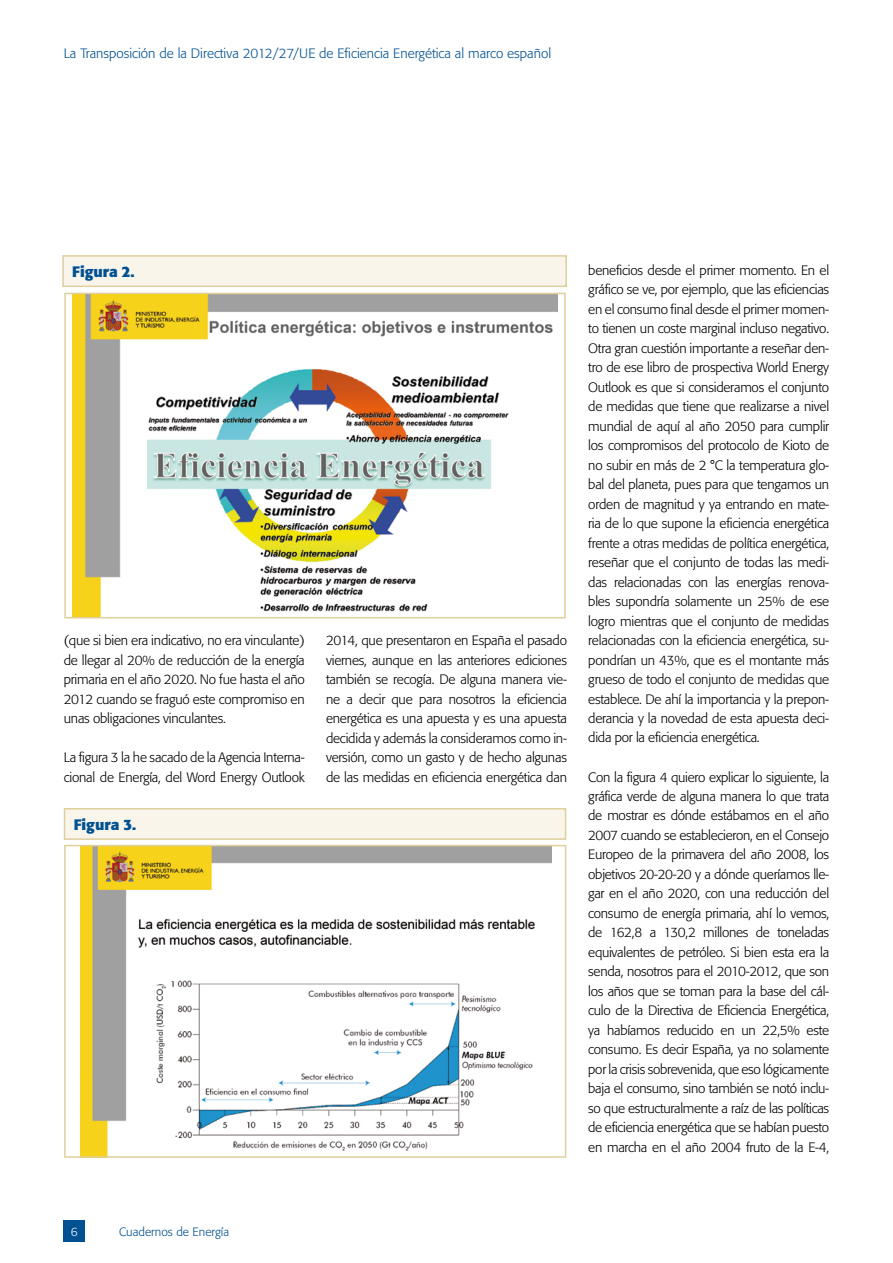
<style>
.page{position:relative;width:893px;height:1263px;background:#fff}
.page>*{position:absolute;margin:0;border:0;box-sizing:border-box;transform-origin:0 0}
.t1{font:700 15px "Formata";color:#005192}
.t2{font:300 13.5px/19.5px "Formata";letter-spacing:-.015em;color:#000;text-align:justify}
.t3{font:300 13.5px "Formata";color:#005192}
.t4{font:300 12px "Formata";color:#005192}
.t5{font:300 12px "Formata";color:#fff}
</style>
<div class="page">
<div style="left:64px;top:1220px;width:21px;height:22px;background:#005192"></div>
<img style="left:73px;top:296px;width:484px;height:319px">
<div style="left:64px;top:293px;width:502px;height:325px;border:2px solid #dfcf9b"></div>
<img style="left:81px;top:848px;width:470px;height:307px">
<div style="left:64px;top:845px;width:502px;height:313px;border:2px solid #dfcf9b"></div>
<div style="left:63px;top:256px;width:503px;height:30px;background:#f9f5ea"></div>
<div style="left:62px;top:255px;width:505px;height:32px;border:2px solid #dfcf9b"></div>
<div style="left:65px;top:809px;width:501px;height:30px;background:#f9f5ea"></div>
<div style="left:64px;top:808px;width:502px;height:32px;border:2px solid #dfcf9b"></div>
<p class="t3" style="left:64px;top:46px;width:489px">La Transposición de la Directiva 2012/27/UE de Eficiencia Energética al marco español</p>
<p class="t1" style="left:72px;top:262px;width:64px">Figura 2.</p>
<p class="t2" style="left:64px;top:631px;width:242px">(que si bien era indicativo, no era vinculante) de llegar al 20% de reducción de la energía primaria en el año 2020. No fue hasta el año 2012 cuando se fraguó este compromiso en unas obligaciones vinculantes.</p>
<p class="t2" style="left:64px;top:748px;width:242px">La figura 3 la he sacado de la Agencia Interna&shy;cional de Energía, del Word Energy Outlook</p>
<p class="t1" style="left:74px;top:815px;width:64px">Figura 3.</p>
<p class="t2" style="left:326px;top:631px;width:242px">2014, que presentaron en España el pasado viernes, aunque en las anteriores ediciones también se recogía. De alguna manera vie&shy;ne a decir que para nosotros la eficiencia energética es una apuesta y es una apuesta decidida y además la consideramos como in&shy;versión, como un gasto y de hecho algunas de las medidas en eficiencia energética dan</p>
<p class="t2" style="left:588px;top:260px;width:242px">beneficios desde el primer momento. En el gráfico se ve, por ejemplo, que las eficiencias en el consumo final desde el primer momen&shy;to tienen un coste marginal incluso negativo.<br>Otra gran cuestión importante a reseñar den&shy;tro de ese libro de prospectiva World Energy Outlook es que si consideramos el conjunto de medidas que tiene que realizarse a nivel mundial de aquí al año 2050 para cumplir los compromisos del protocolo de Kioto de no subir en más de 2 °C la temperatura glo&shy;bal del planeta, pues para que tengamos un orden de magnitud y ya entrando en mate&shy;ria de lo que supone la eficiencia energética frente a otras medidas de política energética, reseñar que el conjunto de todas las medi&shy;das relacionadas con las energías renova&shy;bles supondría solamente un 25% de ese logro mientras que el conjunto de medidas relacionadas con la eficiencia energética, su&shy;pondrían un 43%, que es el montante más grueso de todo el conjunto de medidas que establece. De ahí la importancia y la prepon&shy;derancia y la novedad de esta apuesta deci&shy;dida por la eficiencia energética.</p>
<p class="t2" style="left:588px;top:767px;width:242px">Con la figura 4 quiero explicar lo siguiente, la gráfica verde de alguna manera lo que trata de mostrar es dónde estábamos en el año 2007 cuando se establecieron, en el Consejo Europeo de la primavera del año 2008, los objetivos 20-20-20 y a dónde queríamos lle&shy;gar en el año 2020, con una reducción del consumo de energía primaria, ahí lo vemos, de 162,8 a 130,2 millones de toneladas equivalentes de petróleo. Si bien esta era la senda, nosotros para el 2010-2012, que son los años que se toman para la base del cál&shy;culo de la Directiva de Eficiencia Energética, ya habíamos reducido en un 22,5% este consumo. Es decir España, ya no solamente por la crisis sobrevenida, que eso lógicamente baja el consumo, sino también se notó inclu&shy;so que estructuralmente a raíz de las políticas de eficiencia energética que se habían puesto en marcha en el año 2004 fruto de la E-4,</p>
<p class="t5" style="left:71px;top:1224px;width:8px">6</p>
<p class="t4" style="left:119px;top:1224px;width:112px">Cuadernos de Energía</p>
</div>
